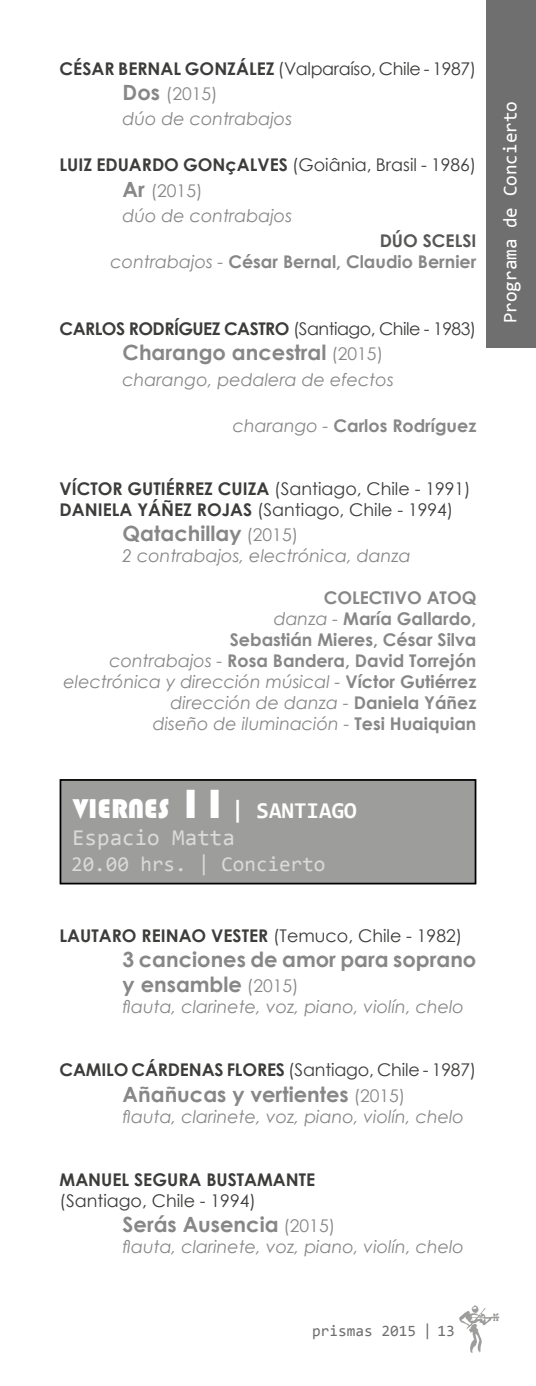
<style>
.page{position:relative;width:536px;height:1386px;background:#fff}
.page>*{position:absolute;margin:0;border:0;box-sizing:border-box;transform-origin:0 0}
.t1{font:22.75px/27.3px "Consolas";color:#dadada}
.t2{font:700 21px/25.2px "Century Gothic";color:#878787}
.t3{font:21px "Consolas";color:#dadada}
.t4{font:19.25px "Consolas";color:#fff}
.t5{font:700 17.5px/21px "Century Gothic";color:#878787;text-align:right}
.t6{font:17.5px/25.2px "Century Gothic";color:#3c3c3b}
.t7{font:italic 17.5px "Century Gothic";color:#878787}
.t8{font:17.5px/25.2px "Century Gothic";letter-spacing:-.02em;color:#3c3c3b}
.t9{font:700 17.5px "Century Gothic";color:#3c3c3b}
.t10{font:700 17.5px "Century Gothic";letter-spacing:-.03em;color:#3c3c3b}
.t11{font:15.75px "Consolas";color:#706f6f}
.s1{font-weight:700}
.s2{font-weight:700;font-size:21px;color:#878787}
.s3{color:#878787}
.s4{font-style:italic;color:#878787}
.s5{color:#575756}
.s6{font-weight:400;font-style:italic}
.s7{font-weight:400}
.s8{font-weight:400;font-size:17.5px}
.s9{font-family:"Bauhaus 93";font-size:28px;color:#fff}
.s10{font-family:"Bauhaus 93";font-size:42px;color:#fff}
.s11{font-weight:700;color:#fff}
</style>
<div class="page">
<svg style="left:459px;top:1305px;width:40px;height:48px"></svg>
<div style="left:60px;top:780px;width:415px;height:104px;background:#9d9d9c"></div>
<div style="left:60px;top:779px;width:416px;height:105px;border:2px solid #000"></div>
<div style="left:486px;top:0;width:50px;height:347px;background:#706f6f"></div>
<p class="t8" style="left:123px;top:56px;width:355px;text-indent:-63px"><span class="s1">CÉSAR BERNAL GONZÁLEZ</span> (Valparaíso, Chile - 1987)<br><span class="s2">Dos</span> <span class="s3">(2015)<br></span><span class="s4">dúo de contrabajos</span></p>
<p class="t6" style="left:123px;top:152px;width:355px;text-indent:-63px"><span class="s1">LUIZ EDUARDO GONçALVES</span> (Goiânia, Brasil - 1986)<br><span class="s2">Ar</span> <span class="s3">(2015)<br></span><span class="s4">dúo de contrabajos</span></p>
<p class="t5" style="left:110px;top:229px;width:367px"><span class="s5">DÚO SCELSI<br></span><span class="s6">contrabajos -</span> César Bernal, Claudio Bernier</p>
<p class="t10" style="left:60px;top:316px;width:418px">CARLOS RODRÍGUEZ CASTRO <span class="s7">(Santiago, Chile - 1983)</span></p>
<p class="t2" style="left:123px;top:339px;width:262px">Charango ancestral <span class="s8">(2015)</span></p>
<p class="t7" style="left:123px;top:367px;width:272px">charango, pedalera de efectos</p>
<p class="t5" style="left:233px;top:414px;width:245px"><span class="s6">charango -</span> Carlos Rodríguez</p>
<p class="t6" style="left:60px;top:478px;width:412px;line-height:21px"><span class="s1">VÍCTOR GUTIÉRREZ CUIZA</span> (Santiago, Chile - 1991)<br><span class="s1">DANIELA YÁÑEZ ROJAS</span> (Santiago, Chile - 1994)</p>
<p class="t2" style="left:123px;top:520px;width:177px">Qatachillay <span class="s8">(2015)</span></p>
<p class="t7" style="left:123px;top:543px;width:289px">2 contrabajos, electrónica, danza</p>
<p class="t5" style="left:63px;top:586px;width:414px">COLECTIVO ATOQ<br><span class="s6">danza -</span> María Gallardo,<br>Sebastián Mieres, César Silva<br><span class="s6">contrabajos -</span> Rosa Bandera, David Torrejón <span class="s6">electrónica y dirección músical -</span> Víctor Gutiérrez <span class="s6">dirección de danza -</span> Daniela Yáñez<br><span class="s6">diseño de iluminación -</span> Tesi Huaiquian</p>
<h1 class="t1" style="left:72px;top:796px;width:286px"><span class="s9">VIERNES</span> <span class="s10">11</span> <span class="s11">| SANTIAGO<br></span>Espacio Matta</h1>
<p class="t3" style="left:71px;top:849px;width:256px">20.00 hrs. | Concierto</p>
<p class="t9" style="left:60px;top:922px;width:404px">LAUTARO REINAO VESTER <span class="s7">(Temuco, Chile - 1982)</span></p>
<p class="t2" style="left:123px;top:946px;width:355px">3 canciones de amor para soprano y ensamble <span class="s8">(2015)</span></p>
<p class="t7" style="left:123px;top:995px;width:343px">flauta, clarinete, voz, piano, violín, chelo</p>
<p class="t6" style="left:60px;top:1057px;width:418px"><span class="s1">CAMILO CÁRDENAS FLORES</span> (Santiago, Chile - 1987)</p>
<p class="t2" style="left:123px;top:1081px;width:284px">Añañucas y vertientes <span class="s8">(2015)</span></p>
<p class="t7" style="left:123px;top:1104px;width:343px">flauta, clarinete, voz, piano, violín, chelo</p>
<p class="t9" style="left:60px;top:1166px;width:257px">MANUEL SEGURA BUSTAMANTE</p>
<p class="t6" style="left:60px;top:1188px;width:198px">(Santiago, Chile - 1994)</p>
<p class="t2" style="left:123px;top:1211px;width:214px">Serás Ausencia <span class="s8">(2015)</span></p>
<p class="t7" style="left:123px;top:1234px;width:343px">flauta, clarinete, voz, piano, violín, chelo</p>
<p class="t4" style="left:497px;top:323px;width:224px;rotate:-90deg">Programa de Concierto</p>
<p class="t11" style="left:312px;top:1320px;width:144px">prismas 2015 | 13</p>
</div>
